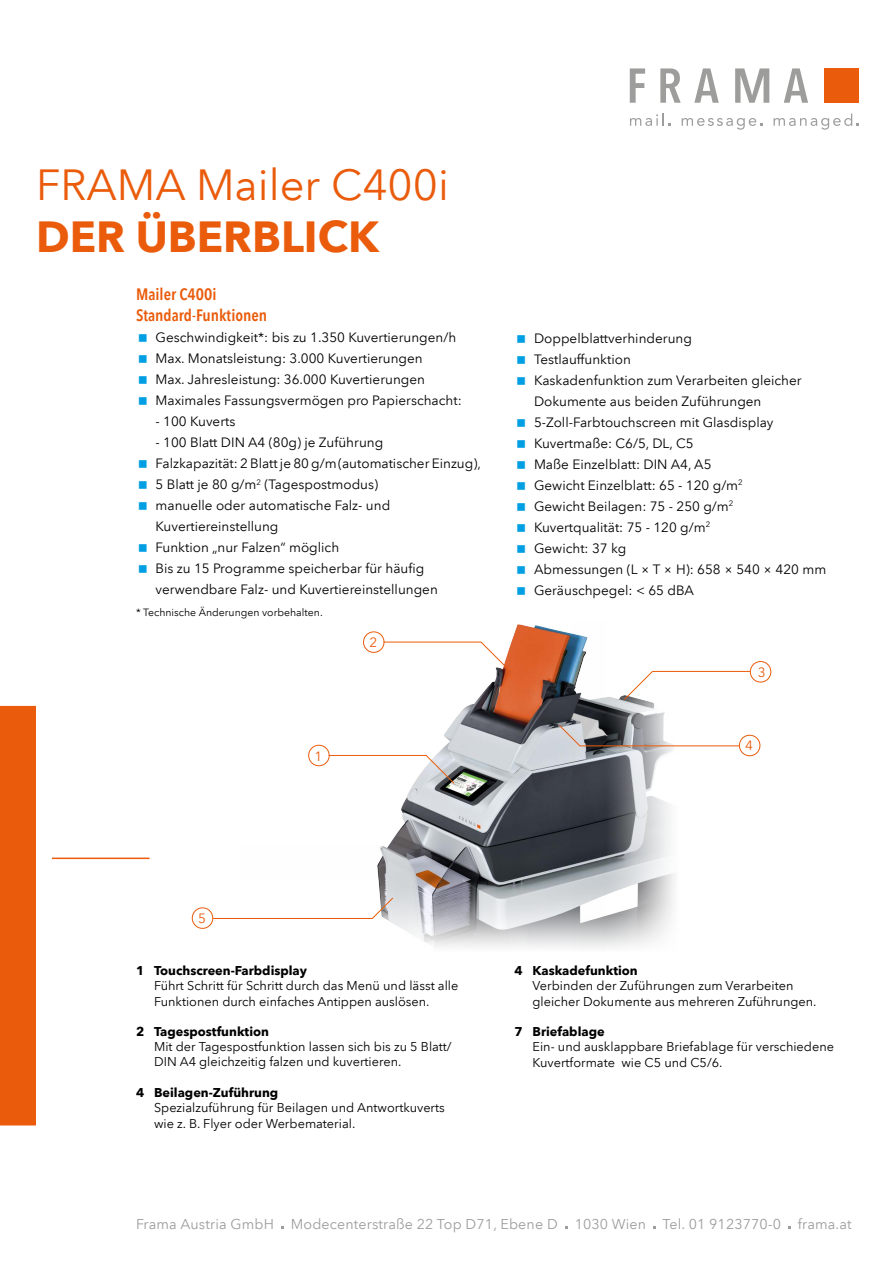
<style>
.page{position:relative;width:893px;height:1263px;background:#fff}
.page>*{position:absolute;margin:0;border:0;box-sizing:border-box;transform-origin:0 0}
.t1{font:43.5px "Avenir Next LT Pro";color:#ea5b0b}
.t2{font:700 43.5px "Avenir Next LT Pro";color:#ea5b0b}
.t3{font:600 condensed 16.5px/21px "Avenir Next LT Pro";color:#ea5b0b}
.t4{font:14.25px "Avenir Next LT Pro";letter-spacing:.01em;color:#9d9d9c}
.t5{font:13.5px/21px "Avenir Next LT Pro";color:#000}
.t6{font:13.5px "Avenir Next LT Pro";color:#ea5b0b}
.t7{font:12.75px/15.3px "Avenir Next LT Pro";color:#000}
.t8{font:700 12.75px "Avenir Next LT Pro";color:#000}
.t9{font:10.5px "Avenir Next LT Pro";color:#000}
</style>
<div class="page">
<img style="left:367px;top:624px;width:204px;height:220px">
<div style="left:824px;top:68px;width:35px;height:35px;background:#ea5b0b"></div>
<svg style="left:630px;top:68px;width:15px;height:35px"></svg>
<svg style="left:660px;top:68px;width:21px;height:35px"></svg>
<svg style="left:694px;top:68px;width:25px;height:35px"></svg>
<svg style="left:784px;top:68px;width:24px;height:35px"></svg>
<svg style="left:735px;top:68px;width:34px;height:35px"></svg>
<svg style="left:630px;top:114px;width:41px;height:12px"></svg>
<svg style="left:682px;top:118px;width:80px;height:12px"></svg>
<svg style="left:773px;top:114px;width:86px;height:16px"></svg>
<div style="left:0;top:706px;width:36px;height:419px;background:#ea5b0b"></div>
<hr style="left:52px;top:857px;width:98px;height:2px;background:#ea5b0b">
<svg style="left:425px;top:754px;width:30px;height:30px"></svg>
<div style="left:308px;top:745px;width:22px;height:21px;border:1px solid #ea5b0b;border-radius:50%"></div>
<hr style="left:329px;top:755px;width:97px;height:1px;background:#ea5b0b">
<svg style="left:480px;top:641px;width:30px;height:30px"></svg>
<div style="left:363px;top:632px;width:21px;height:20px;background:#fff;border-radius:50%"></div>
<div style="left:363px;top:631px;width:21px;height:22px;border:1px solid #ea5b0b;border-radius:50%"></div>
<hr style="left:384px;top:642px;width:97px;height:1px;background:#ea5b0b">
<img style="left:377px;top:844px;width:194px;height:104px">
<img style="left:571px;top:633px;width:111px;height:315px">
<svg style="left:558px;top:724px;width:23px;height:23px"></svg>
<div style="left:739px;top:735px;width:21px;height:21px;border:1px solid #ea5b0b;border-radius:50%"></div>
<hr style="left:580px;top:745px;width:159px;height:1px;background:#ea5b0b">
<svg style="left:623px;top:670px;width:31px;height:30px"></svg>
<div style="left:750px;top:661px;width:21px;height:21px;border:1px solid #ea5b0b;border-radius:50%"></div>
<hr style="left:652px;top:671px;width:98px;height:1px;background:#ea5b0b">
<svg style="left:372px;top:897px;width:22px;height:23px"></svg>
<div style="left:192px;top:907px;width:21px;height:22px;border:1px solid #ea5b0b;border-radius:50%"></div>
<hr style="left:213px;top:918px;width:159px;height:1px;background:#ea5b0b">
<h1 class="t1" style="left:36px;top:159px;width:414px">frama Mailer C400i</h1>
<h1 class="t2" style="left:36px;top:210px;width:344px">Der überblick</h1>
<p class="t3" style="left:136px;top:284px;width:133px">Mailer C400i<br>Standard-Funktionen</p>
<p class="t5" style="left:150px;top:327px;width:314px;text-indent:6px">Geschwindigkeit*: bis zu 1.350 Kuvertierungen/h Max. Monatsleistung: 3.000 Kuvertierungen<br>Max. Jahresleistung: 36.000 Kuvertierungen Maximales Fassungsvermögen pro Papierschacht:</p>
<p class="t5" style="left:156px;top:411px;width:81px">- 100 Kuverts</p>
<p class="t5" style="left:156px;top:432px;width:229px">- 100 Blatt DIN A4 (80g) je Zuführung</p>
<p class="t5" style="left:150px;top:453px;width:333px">Falzkapazität: 2 Blatt je 80 g/m(automatischer Einzug),</p>
<p class="t5" style="left:156px;top:474px;width:224px">5 Blatt je 80 g/m<sup>2</sup> (Tagespostmodus)</p>
<p class="t5" style="left:156px;top:495px;width:236px">manuelle oder automatische Falz- und</p>
<p class="t5" style="left:156px;top:516px;width:124px">Kuvertiereinstellung</p>
<p class="t5" style="left:150px;top:537px;width:191px">Funktion „nur Falzen“ möglich</p>
<p class="t5" style="left:156px;top:558px;width:270px">Bis zu 15 Programme speicherbar für häufig</p>
<p class="t5" style="left:156px;top:579px;width:284px">verwendbare Falz- und Kuvertiereinstellungen</p>
<p class="t9" style="left:136px;top:606px;width:188px">* Technische Änderungen vorbehalten.</p>
<p class="t6" style="left:315px;top:748px;width:9px">1</p>
<p class="t6" style="left:369px;top:634px;width:9px">2</p>
<p class="t5" style="left:534px;top:328px;width:159px">Doppelblattverhinderung</p>
<p class="t5" style="left:534px;top:349px;width:98px">Testlauffunktion</p>
<p class="t5" style="left:534px;top:370px;width:269px">Kaskadenfunktion zum Verarbeiten gleicher</p>
<p class="t5" style="left:534px;top:391px;width:229px">Dokumente aus beiden Zuführungen</p>
<p class="t5" style="left:534px;top:412px;width:241px">5-Zoll-Farbtouchscreen mit Glasdisplay</p>
<p class="t5" style="left:534px;top:433px;width:161px">Kuvertmaße: C6/5, DL, C5</p>
<p class="t5" style="left:528px;top:454px;width:185px">Maße Einzelblatt: DIN A4, A5</p>
<p class="t5" style="left:534px;top:475px;width:210px">Gewicht Einzelblatt: 65 - 120 g/m<sup>2</sup></p>
<p class="t5" style="left:534px;top:495px;width:201px">Gewicht Beilagen: 75 - 250 g/m<sup>2</sup></p>
<p class="t5" style="left:534px;top:516px;width:178px">Kuvertqualität: 75 - 120 g/m<sup>2</sup></p>
<p class="t5" style="left:534px;top:537px;width:94px">Gewicht: 37 kg</p>
<p class="t5" style="left:528px;top:558px;width:300px">Abmessungen (L × T × H): 658 × 540 × 420 mm</p>
<p class="t5" style="left:534px;top:579px;width:161px">Geräuschpegel: &lt; 65 dBA</p>
<p class="t6" style="left:758px;top:664px;width:9px">3</p>
<p class="t6" style="left:745px;top:737px;width:9px">4</p>
<p class="t6" style="left:198px;top:910px;width:9px">5</p>
<p class="t8" style="left:136px;top:963px;width:173px">1 Touchscreen-Farbdisplay</p>
<p class="t7" style="left:136px;top:978px;width:324px">Führt Schritt für Schritt durch das M enü und lässt alle<br>Funktionen durch einfaches Antippen auslösen.</p>
<p class="t8" style="left:136px;top:1023px;width:134px">2 Tagespostfunktion</p>
<p class="t7" style="left:154px;top:1039px;width:299px;text-indent:-18px">M it der Tagespostfunktion lassen sich bis zu 5 Blatt/<br>DIN A4 gleichzeitig falzen und kuvertieren.</p>
<p class="t8" style="left:136px;top:1085px;width:144px">4 Beilagen-Zuführung</p>
<p class="t7" style="left:154px;top:1100px;width:292px">Spezialzuführung für Beilagen und Antwortkuverts wie z. B. Flyer oder Werbematerial.</p>
<p class="t8" style="left:515px;top:963px;width:125px">4 Kaskadefunktion</p>
<p class="t7" style="left:533px;top:978px;width:285px">Verbinden der Zuführungen zum Verarbeiten gleicher Dokumente aus mehreren Zuführungen.</p>
<p class="t8" style="left:515px;top:1024px;width:92px">7 Briefablage</p>
<p class="t7" style="left:533px;top:1039px;width:303px">Ein- und ausklappbare Briefablage für verschiedene<br>Kuvertformate wie C5 und C5/6.</p>
<p class="t4" style="left:136px;top:1215px;width:717px">Frama Austria GmbH Modecenterstraße 22 Top D71, Ebene D 1030 Wien tel. 01 9123770-0 frama.at</p>
</div>
